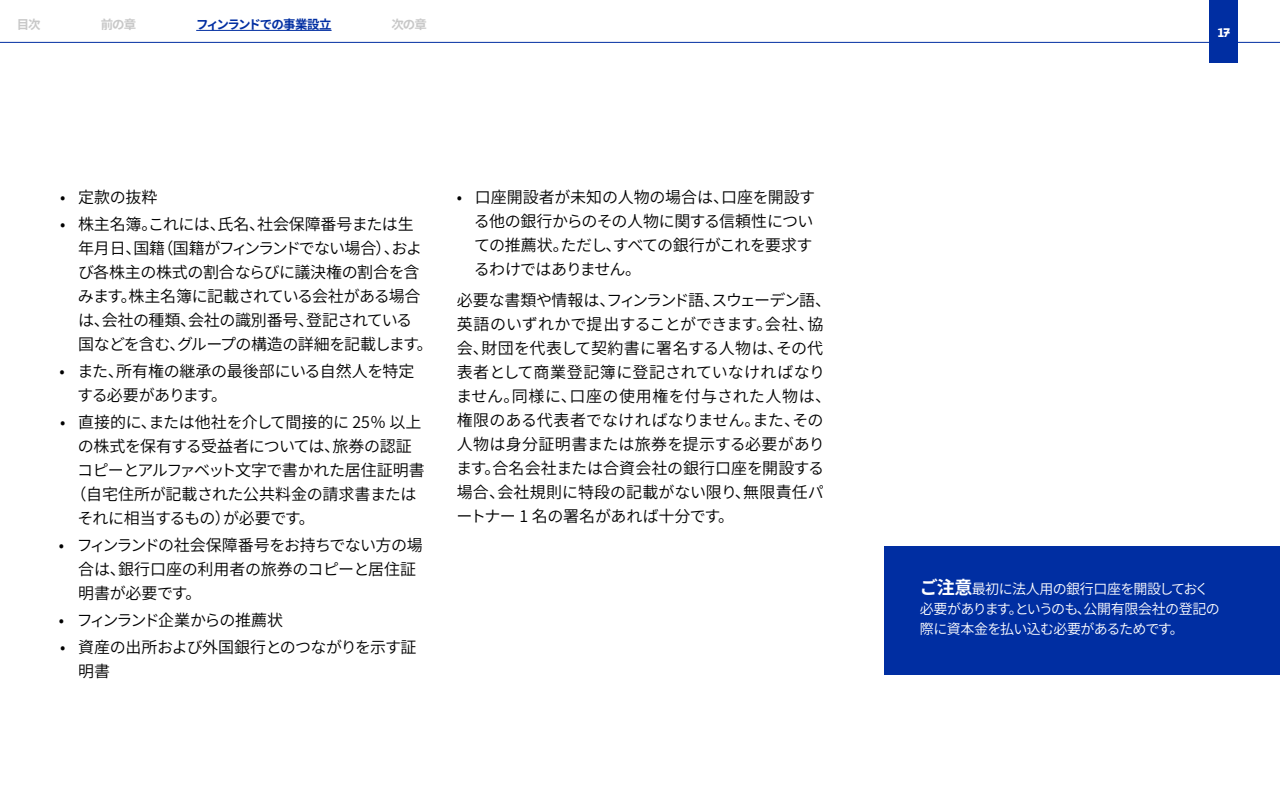
<style>
.page{position:relative;width:1280px;height:800px;background:#fff}
.page>*{position:absolute;margin:0;border:0;box-sizing:border-box;transform-origin:0 0}
.Leipis{font:16px/24px "Source Han Sans JP";letter-spacing:-.02em;color:#000}
.Leipis-2{font:16px/24px "Source Han Sans JP";color:#000}
.Leipis-3{font:16px "Source Han Sans JP";letter-spacing:-.045em;color:#000}
.Leipis-4{font:16px "Source Han Sans JP";letter-spacing:-.09em;color:#000}
.Notes_teksti{font:14px/20px "Source Han Sans JP";letter-spacing:-.04em;color:#fff}
.Navigaatiolinkki_sin{font:700 12.4px "Source Han Sans JP";letter-spacing:-.08em;color:#002ea2}
.Navigaatiolinkki_har{font:700 12.4px "Source Han Sans JP";letter-spacing:-.075em;color:#c8c8c8}
.t1{font:700 12.4px "Finlandica";color:#fff}
.s1{font-weight:700;font-size:18px}
</style>
<div class="page">
<hr style="left:0;top:42px;width:1280px;height:1px;background:#002ea2">
<div style="left:1210px;top:0;width:28px;height:63px;background:#002ea2"></div>
<div style="left:884px;top:546px;width:396px;height:129px;background:#002ea2"></div>
<hr style="left:196px;top:30px;width:136px;height:1px;background:#002ea2">
<p class="Navigaatiolinkki_har" style="left:17px;top:17px;width:25px">目次</p>
<p class="Navigaatiolinkki_har" style="left:101px;top:17px;width:37px">前の章</p>
<p class="Navigaatiolinkki_sin" style="left:196px;top:17px;width:137px">フィンランドでの事業設立</p>
<p class="Navigaatiolinkki_har" style="left:392px;top:17px;width:37px">次の章</p>
<p class="Leipis" style="left:60px;top:185px;width:99px">• 定款の抜粋</p>
<p class="Leipis" style="left:78px;top:212px;width:356px;text-indent:-18px">• 株主名簿。これには、氏名、社会保障番号または生年月日、国籍（国籍がフィンランドでない場合）、および各株主の株式の割合ならびに議決権の割合を含みます。株主名簿に記載されている会社がある場合は、会社の種類、会社の識別番号、登記されている<br>国などを含む、グループの構造の詳細を記載します。</p>
<p class="Leipis" style="left:77px;top:359px;width:339px;text-indent:-18px">• また、所有権の継承の最後部にいる自然人を特定する必要があります。</p>
<p class="Leipis" style="left:60px;top:410px;width:363px">• 直接的に、または他社を介して間接的に 25％ 以上</p>
<p class="Leipis" style="left:78px;top:434px;width:336px">の株式を保有する受益者については、旅券の認証</p>
<p class="Leipis" style="left:77px;top:458px;width:349px">コピーとアルファベット文字で書かれた居住証明書</p>
<p class="Leipis" style="left:71px;top:482px;width:348px">（自宅住所が記載された公共料金の請求書または</p>
<p class="Leipis-3" style="left:78px;top:509px;width:239px">それに相当するもの）が必要です。</p>
<p class="Leipis" style="left:78px;top:533px;width:346px;text-indent:-19px">• フィンランドの社会保障番号をお持ちでない方の場合は、銀行口座の利用者の旅券のコピーと居住証明書が必要です。</p>
<p class="Leipis-4" style="left:59px;top:611px;width:226px">• フィンランド企業からの推薦状</p>
<p class="Leipis" style="left:78px;top:635px;width:340px;text-indent:-18px">• 資産の出所および外国銀行とのつながりを示す証明書</p>
<p class="Leipis" style="left:474px;top:185px;width:343px;text-indent:-17px">• 口座開設者が未知の人物の場合は、口座を開設する他の銀行からのその人物に関する信頼性についての推薦状。ただし、すべての銀行がこれを要求するわけではありません。</p>
<p class="Leipis-2" style="left:456px;top:288px;width:376px">必要な書類や情報は、フィンランド語、スウェーデン語、英語のいずれかで提出することができます。会社、協会、財団を代表して契約書に署名する人物は、その代表者として商業登記簿に登記されていなければなりません。同様に、口座の使用権を付与された人物は、権限のある代表者でなければなりません。また、その人物は身分証明書または旅券を提示する必要があります。合名会社または合資会社の銀行口座を開設する場合、会社規則に特段の記載がない限り、無限責任パートナー 1 名の署名があれば十分です。</p>
<p class="t1" style="left:1217px;top:25px;width:15px">17</p>
<p class="Notes_teksti" style="left:920px;top:579px;width:301px"><span class="s1">ご注意</span>最初に法人用の銀行口座を開設しておく必要があります。というのも、公開有限会社の登記の際に資本金を払い込む必要があるためです。</p>
</div>
